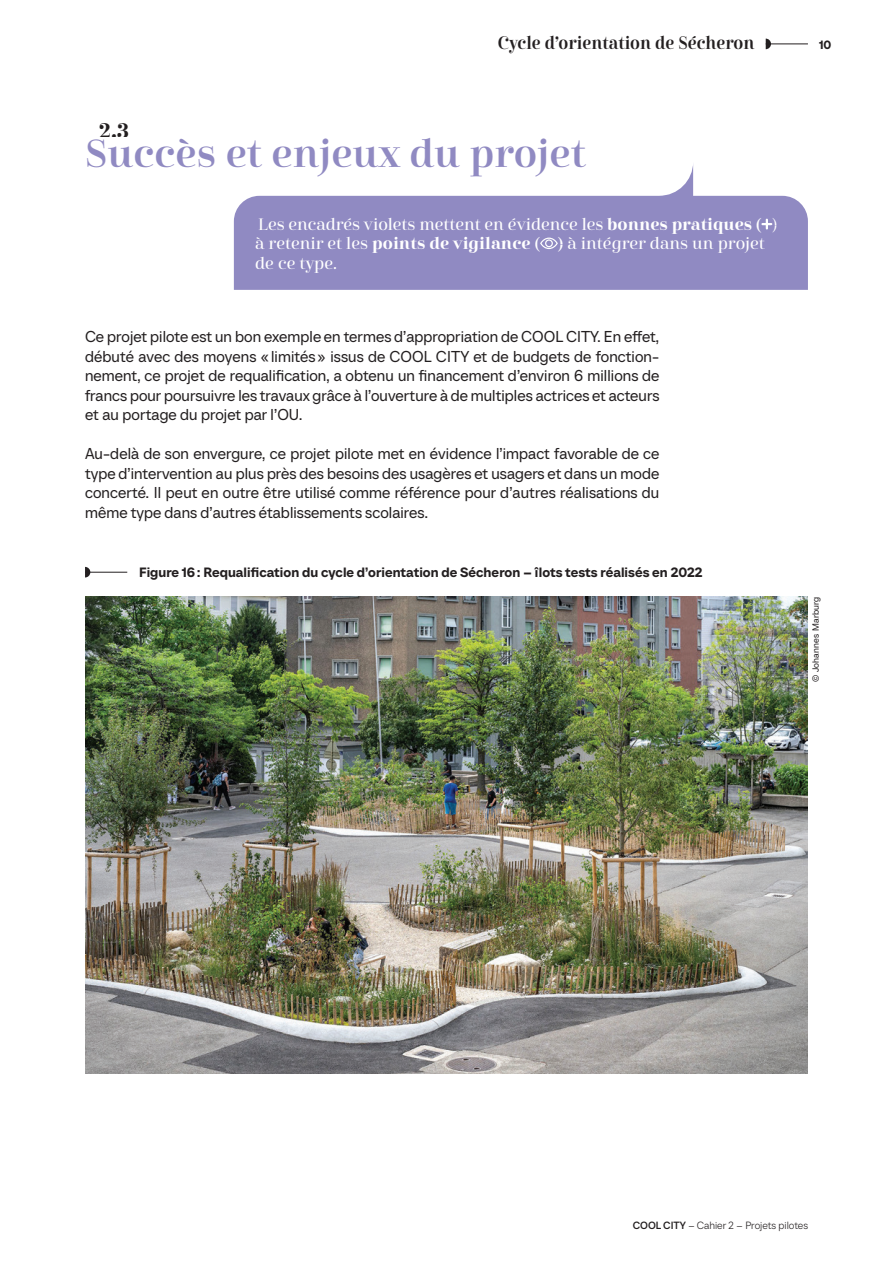
<style>
.page{position:relative;width:893px;height:1263px;background:#fff}
.page>*{position:absolute;margin:0;border:0;box-sizing:border-box;transform-origin:0 0}
.t1{font:39px "Cabrito Didone Nor Dem";color:#908ac2}
.t2{font:21px "Cabrito Didone Nor Bol";color:#231f20}
.t3{font:18px "Cabrito Didone Con Dem";color:#231f20}
.t4{font:16.5px/19.5px "Cabrito Didone Nor Med";letter-spacing:-.005em;color:#fff}
.t5{font:15.75px/19.5px "TT Neoris";letter-spacing:.005em;color:#231f20;text-align:justify}
.t6{font:13.5px "TT Neoris Dm Bd";letter-spacing:.005em;color:#231f20}
.t7{font:12px "TT Neoris Dm Bd";color:#231f20}
.t8{font:300 10.5px "TT Neoris";color:#231f20}
.t9{font:9px "TT Neoris";letter-spacing:.025em;color:#231f20}
.s1{font-family:"Cabrito Didone Nor Bol"}
.s2{font-weight:500}
</style>
<div class="page">
<svg style="left:85px;top:567px;width:5px;height:10px"></svg>
<hr style="left:85px;top:572px;width:42px;height:1px;background:#231f20">
<img style="left:85px;top:596px;width:723px;height:477px">
<div style="left:234px;top:196px;width:574px;height:94px;background:#908ac2"></div>
<svg style="left:762px;top:220px;width:9px;height:8px"></svg>
<svg style="left:539px;top:237px;width:20px;height:13px"></svg>
<svg style="left:659px;top:166px;width:34px;height:64px"></svg>
<svg style="left:766px;top:39px;width:5px;height:10px"></svg>
<hr style="left:766px;top:44px;width:42px;height:1px;background:#231f20">
<p class="t3" style="left:498px;top:32px;width:258px">Cycle d’orientation de Sécheron</p>
<p class="t7" style="left:819px;top:37px;width:14px">10</p>
<h2 class="t2" style="left:99px;top:118px;width:32px">2.3</h2>
<h1 class="t1" style="left:85px;top:130px;width:502px">Succès et enjeux du projet</h1>
<p class="t4" style="left:255px;top:214px;width:524px">Les encadrés violets mettent en évidence les <span class="s1">bonnes pratiques (</span> ) à retenir et les <span class="s1">points de vigilance ( )</span> à intégrer dans un projet de ce type.</p>
<p class="t5" style="left:85px;top:326px;width:576px">Ce projet pilote est un bon exemple en termes d’appropriation de COOL CITY. En effet, débuté avec des moyens « limités» issus de COOL CITY et de budgets de fonction&shy;nement, ce projet de requalification, a obtenu un financement d’environ 6 millions de francs pour poursuivre les travaux grâce à l’ouverture à de multiples actrices et acteurs et au portage du projet par l’OU.</p>
<p class="t5" style="left:85px;top:443px;width:576px">Au-delà de son envergure, ce projet pilote met en évidence l’impact favorable de ce type d’intervention au plus près des besoins des usagères et usagers et dans un mode concerté. Il peut en outre être utilisé comme référence pour d’autres réalisations du même type dans d’autres établissements scolaires.</p>
<p class="t6" style="left:139px;top:563px;width:565px">Figure 16: Requalification du cycle d’orientation de Sécheron – îlots tests réalisés en 2022</p>
<p class="t9" style="left:810px;top:682px;width:87px;rotate:-90deg">© Johannes Marburg</p>
<p class="t8" style="left:633px;top:1219px;width:177px"><span class="s2">COOL CITY</span> – Cahier 2 – Projets pilotes</p>
</div>
